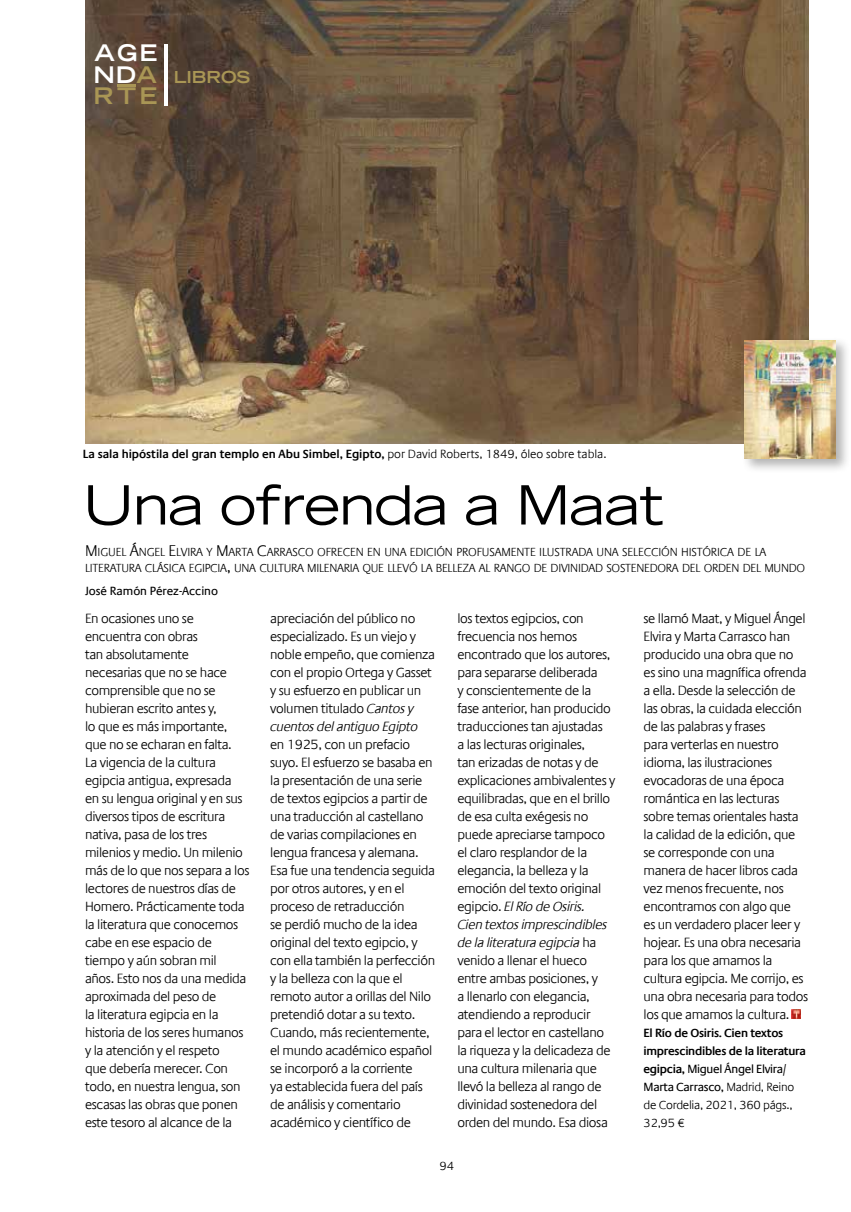
<style>
.page{position:relative;width:851px;height:1212px;background:#fff}
.page>*{position:absolute;margin:0;border:0;box-sizing:border-box;transform-origin:0 0}
.t1{font:expanded 54px "Trade Gothic LT Std";letter-spacing:-.015em;color:#000}
.t2{font:700 expanded 22.95px/21.6px "Trade Gothic LT Std";letter-spacing:.095em;color:#fff;text-align:justify}
.t3{font:700 expanded 16.5px "Trade Gothic LT Std";letter-spacing:-.005em;color:#a99655}
.t4{font:300 13.5px/18px "Praxis Com";letter-spacing:-.03em;color:#000}
.t5{font:600 12px/18px "Praxis Com";letter-spacing:-.025em;color:#000}
.t6{font:600 12px "Praxis Com";letter-spacing:-.005em;color:#000}
.t7{font:12px "Praxis Com";letter-spacing:-.005em;color:#000}
.t8{font:300 12px "Praxis Com";color:#000}
.t9{font:300 11.85px/16.5px "Praxis Com";letter-spacing:-.025em;color:#000}
.s1{color:#a99655}
.s2{font-weight:300}
.s3{font-size:15.75px}
.s4{font-style:italic}
.s5{font-weight:400}
</style>
<div class="page">
<img style="left:85px;top:0;width:723px;height:443px">
<hr style="left:164px;top:44px;width:3px;height:61px;background:#fff">
<svg style="left:118px;top:85px;width:18px;height:2px"></svg>
<svg style="left:791px;top:1010px;width:9px;height:9px"></svg>
<div style="left:741px;top:337px;width:109px;height:136px;background:#000;opacity:.3"></div>
<img style="left:744px;top:340px;width:91px;height:118px">
<h2 class="t2" style="left:94px;top:41px;width:65px">AGE ND<span class="s1">A RTE</span></h2>
<p class="t3" style="left:174px;top:66px;width:78px">LIBROS</p>
<p class="t6" style="left:83px;top:447px;width:525px">La sala hipóstila del gran templo en Abu Simbel, Egipto, <span class="s2">por David Roberts, 1849, óleo sobre tabla.</span></p>
<h1 class="t1" style="left:83px;top:470px;width:582px">Una ofrenda a Maat</h1>
<p class="t9" style="left:85px;top:543px;width:721px"><span class="s3">M</span>IGUEL <span class="s3">Á</span>NGEL <span class="s3">E</span>LVIRA Y <span class="s3">M</span>ARTA <span class="s3">C</span>ARRASCO OFRECEN EN UNA EDICIÓN PROFUSAM ENTE ILUSTRADA UNA SELECCIÓN HISTÓRICA DE LA<br>LITERATURA CLÁSICA EGIPCIA<span class="s3">,</span> UNA CULTURA M ILENARIA QUE LLEVÓ LA BELLEZA AL RANGO DE DIVINIDAD SOSTENEDORA DEL ORDEN DEL M UNDO</p>
<p class="t7" style="left:85px;top:584px;width:134px">José Ramón Pérez-Accino</p>
<p class="t4" style="left:85px;top:609px;width:166px">En ocasiones uno se encuentra con obras<br>tan absolutamente<br>necesarias que no se hace comprensible que no se hubieran escrito antes y,<br>lo que es más importante, que no se echaran en falta.<br>La vigencia de la cultura egipcia antigua, expresada<br>en su lengua original y en sus diversos tipos de escritura nativa, pasa de los tres milenios y medio. Un milenio más de lo que nos separa a los lectores de nuestros días de<br>Homero. Prácticamente toda la literatura que conocemos cabe en ese espacio de tiempo y aún sobran mil<br>años. Esto nos da una medida aproximada del peso de<br>la literatura egipcia en la historia de los seres humanos y la atención y el respeto<br>que debería merecer. Con todo, en nuestra lengua, son escasas las obras que ponen este tesoro al alcance de la</p>
<p class="t4" style="left:270px;top:609px;width:166px">apreciación del público no especializado. Es un viejo y noble empeño, que comienza con el propio Ortega y Gasset y su esfuerzo en publicar un volumen titulado <span class="s4">Cantos y cuentos del antiguo Egipto</span></p>
<p class="t4" style="left:270px;top:735px;width:166px">en 1925, con un prefacio suyo. El esfuerzo se basaba en la presentación de una serie de textos egipcios a partir de una traducción al castellano de varias compilaciones en lengua francesa y alemana.<br>Esa fue una tendencia seguida por otros autores, y en el proceso de retraducción<br>se perdió mucho de la idea original del texto egipcio, y con ella también la perfección y la belleza con la que el remoto autor a orillas del Nilo pretendió dotar a su texto.<br>Cuando, más recientemente, el mundo académico español se incorporó a la corriente<br>ya establecida fuera del país de análisis y comentario académico y científico de</p>
<p class="t4" style="left:457px;top:609px;width:160px">los textos egipcios, con frecuencia nos hemos encontrado que los autores, para separarse deliberada<br>y conscientemente de la fase anterior, han producido traducciones tan ajustadas<br>a las lecturas originales,<br>tan erizadas de notas y de explicaciones ambivalentes y equilibradas, que en el brillo de esa culta exégesis no puede apreciarse tampoco el claro resplandor de la elegancia, la belleza y la emoción del texto original egipcio. <span class="s4">El Río de Osiris.<br>Cien textos imprescindibles de la literatura egipcia</span> ha venido a llenar el hueco entre ambas posiciones, y<br>a llenarlo con elegancia, atendiendo a reproducir para el lector en castellano la riqueza y la delicadeza de una cultura milenaria que llevó la belleza al rango de divinidad sostenedora del orden del mundo. Esa diosa</p>
<p class="t8" style="left:439px;top:1159px;width:16px">94</p>
<p class="t4" style="left:643px;top:609px;width:166px">se llamó Maat, y Miguel Ángel<br>Elvira y Marta Carrasco han producido una obra que no es sino una magnífica ofrenda a ella. Desde la selección de las obras, la cuidada elección de las palabras y frases<br>para verterlas en nuestro idioma, las ilustraciones evocadoras de una época romántica en las lecturas sobre temas orientales hasta la calidad de la edición, que se corresponde con una manera de hacer libros cada vez menos frecuente, nos encontramos con algo que<br>es un verdadero placer leer y hojear. Es una obra necesaria para los que amamos la cultura egipcia. Me corrijo, es una obra necesaria para todos los que amamos la cultura.</p>
<p class="t5" style="left:643px;top:1024px;width:164px">El Río de Osiris. Cien textos imprescindibles de la literatura egipcia, <span class="s5">Miguel Ángel Elvira/<br>Marta Carrasco,</span> <span class="s2">Madrid, Reino de Cordelia, 2021, 360 págs.,<br>32,95 €</span></p>
</div>
